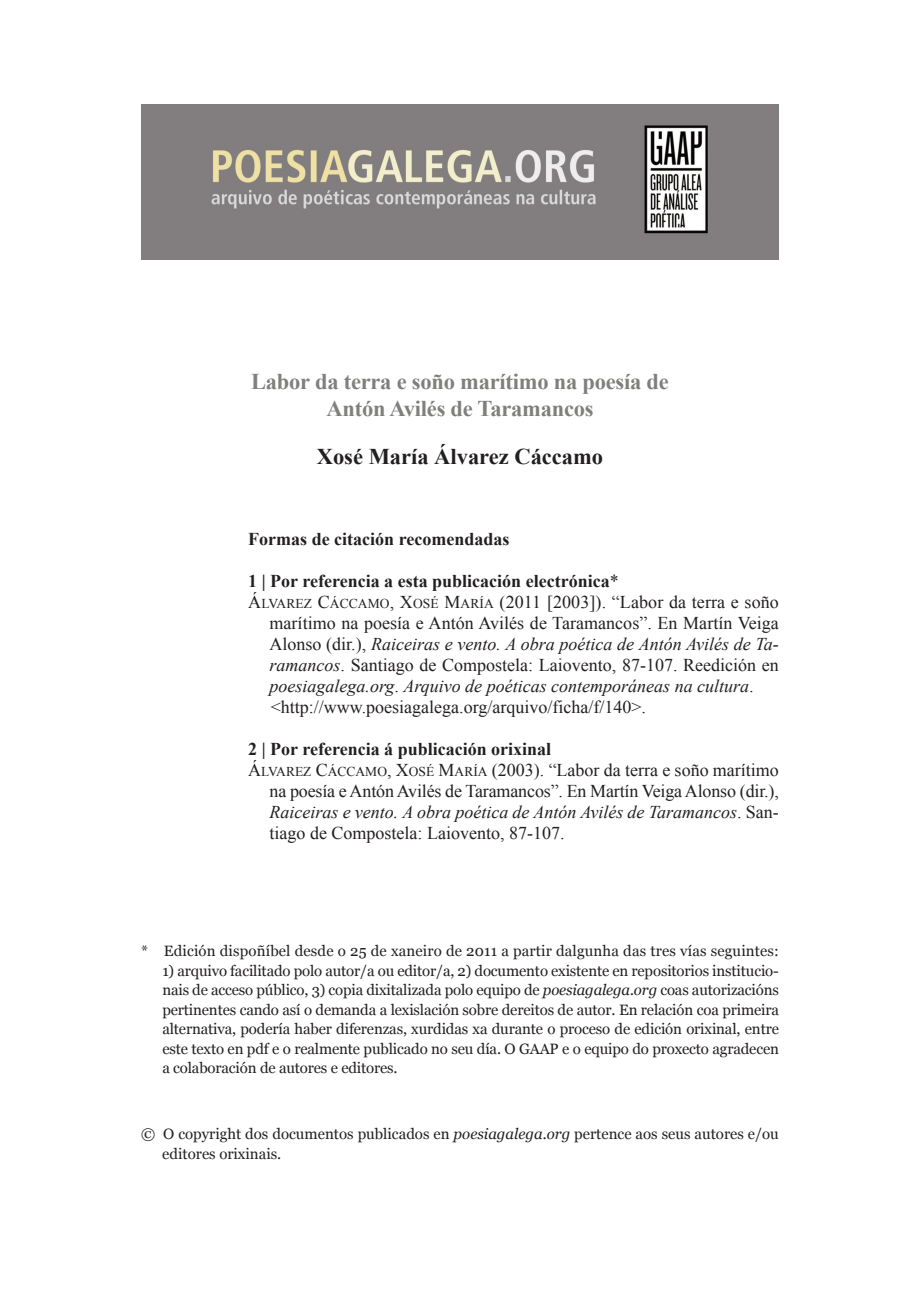
<style>
.page{position:relative;width:920px;height:1290px;background:#fff}
.page>*{position:absolute;margin:0;border:0;box-sizing:border-box;transform-origin:0 0}
.t1{font:700 22.5px/27px "Times New Roman";letter-spacing:-.01em;color:#807f7d;text-align:center}
.t2{font:700 22.5px "Times New Roman";color:#231f20}
.t3{font:18px "Times New Roman";color:#231f20}
.t4{font:italic 18px "Times New Roman";color:#231f20}
.t5{font:700 18px "Times New Roman";color:#231f20}
.t6{font:15px/19.5px "Georgia";color:#231f20}
.s1{font-weight:400}
.s2{font-size:13.5px}
.s3{font-style:normal}
.s4{font-style:italic}
</style>
<div class="page">
<div style="left:141px;top:101px;width:638px;height:163px;background:linear-gradient(to right,#fff,#fff)"></div>
<img style="left:141px;top:105px;width:638px;height:155px">
<h1 class="t1" style="left:251px;top:368px;width:419px">Labor da terra e soño marítimo na poesía de<br>Antón Avilés de Taramancos</h1>
<h1 class="t2" style="left:317px;top:444px;width:288px">Xosé María Álvarez Cáccamo</h1>
<p class="t5" style="left:248px;top:528px;width:263px">Formas de citación recomendadas</p>
<p class="t5" style="left:248px;top:571px;width:372px">1 | Por referencia a esta publicación electrónica<span class="s1">*</span></p>
<p class="t3" style="left:248px;top:592px;width:532px">Á<span class="s2">lvarez</span> C<span class="s2">ÁCCamo</span>, X<span class="s2">osé</span> m<span class="s2">aría</span> (2011 [2003]). “labor da terra e soño</p>
<p class="t3" style="left:270px;top:613px;width:511px">marítimo na poesía e antón avilés de Taramancos”. en martín veiga</p>
<p class="t4" style="left:270px;top:634px;width:511px"><span class="s3">alonso (dir.),</span> Raiceiras e vento. A obra poética de Antón Avilés de Ta-</p>
<p class="t3" style="left:270px;top:655px;width:511px"><span class="s4">ramancos</span>. santiago de Compostela: laiovento, 87-107. reedición en</p>
<p class="t4" style="left:270px;top:676px;width:486px">poesiagalega.org<span class="s3">.</span> Arquivo de poéticas contemporáneas na cultura<span class="s3">.</span></p>
<p class="t3" style="left:271px;top:697px;width:377px">&lt;http://www.poesiagalega.org/arquivo/ficha/f/140&gt;.</p>
<p class="t5" style="left:248px;top:739px;width:304px">2 | Por referencia á publicación orixinal</p>
<p class="t3" style="left:248px;top:760px;width:532px">Á<span class="s2">lvarez</span> C<span class="s2">ÁCCamo</span>, X<span class="s2">osé</span> m<span class="s2">aría</span> (2003). “labor da terra e soño marítimo</p>
<p class="t3" style="left:270px;top:781px;width:511px">na poesía e antón avilés de Taramancos”. en martín veiga alonso (dir.),</p>
<p class="t4" style="left:270px;top:802px;width:511px">Raiceiras e vento. A obra poética de Antón Avilés de Taramancos<span class="s3">. san-</span></p>
<p class="t3" style="left:270px;top:823px;width:296px">tiago de Compostela: laiovento, 87-107.</p>
<p class="t6" style="left:141px;top:941px;width:639px">* Edición dispoñíbel desde o 25 de xaneiro de 2011 a partir dalgunha das tres vías seguintes:</p>
<p class="t6" style="left:162px;top:960px;width:618px;text-align:justify">1) arquivo facilitado polo autor/a ou editor/a, 2) documento existente en repositorios institucio&shy;nais de acceso público, 3) copia dixitalizada polo equipo de <span class="s4">poesiagalega.org</span> coas autorizacións pertinentes cando así o demanda a lexislación sobre dereitos de autor. En relación coa primeira alternativa, podería haber diferenzas, xurdidas xa durante o proceso de edición orixinal, entre este texto en pdf e o realmente publicado no seu día. O GAAP e o equipo do proxecto agradecen a colaboración de autores e editores.</p>
<p class="t6" style="left:162px;top:1124px;width:618px;text-indent:-21px">© O copyright dos documentos publicados en <span class="s4">poesiagalega.org</span> pertence aos seus autores e/ou editores orixinais.</p>
</div>
